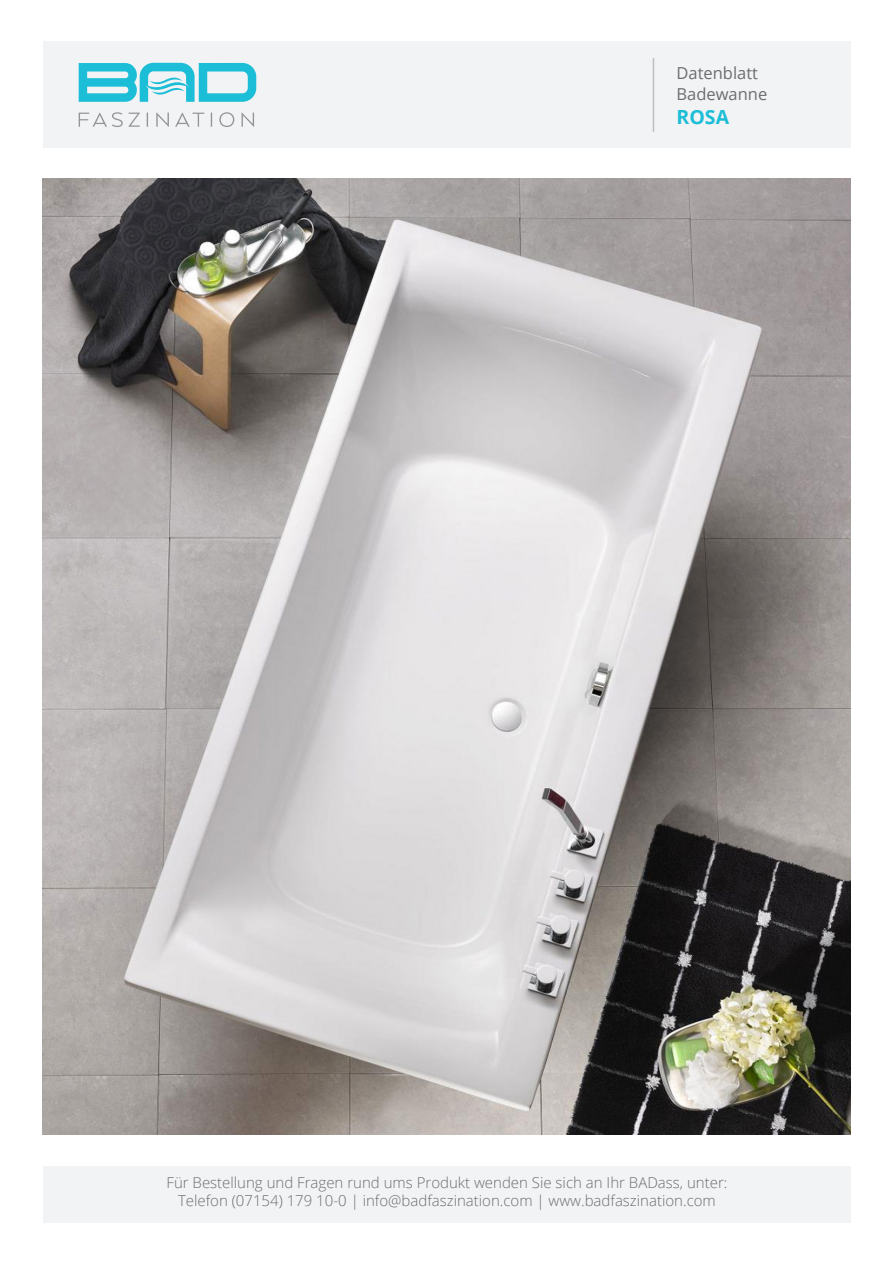
<style>
.page{position:relative;width:893px;height:1263px;background:#fff}
.page>*{position:absolute;margin:0;border:0;box-sizing:border-box;transform-origin:0 0}
.t1{font:700 19.5px "Open Sans";color:#1cbed7}
.t2{font:16.5px/21.6px "Open Sans";color:#6c6d70}
.t3{font:300 15px/18px "Open Sans";color:#6c6d70;text-align:center}
</style>
<div class="page">
<div style="left:43px;top:1165px;width:808px;height:57px;background:#f2f3f4"></div>
<div style="left:43px;top:42px;width:808px;height:106px;background:#f2f3f4"></div>
<svg style="left:79px;top:63px;width:177px;height:39px"></svg>
<svg style="left:79px;top:112px;width:175px;height:15px"></svg>
<hr style="left:653px;top:58px;width:1px;height:74px;background:#bcbdc0">
<img style="left:43px;top:178px;width:807px;height:957px">
<p class="t2" style="left:676px;top:62px;width:92px">Datenblatt<br>Badewanne</p>
<h1 class="t1" style="left:676px;top:103px;width:54px">ROSA</h1>
<p class="t3" style="left:166px;top:1173px;width:562px">Für Bestellung und Fragen rund ums Produkt wenden Sie sich an Ihr BADass, unter:<br>Telefon (07154) 179 10-0 | info@badfaszination.com | www.badfaszination.com</p>
</div>
